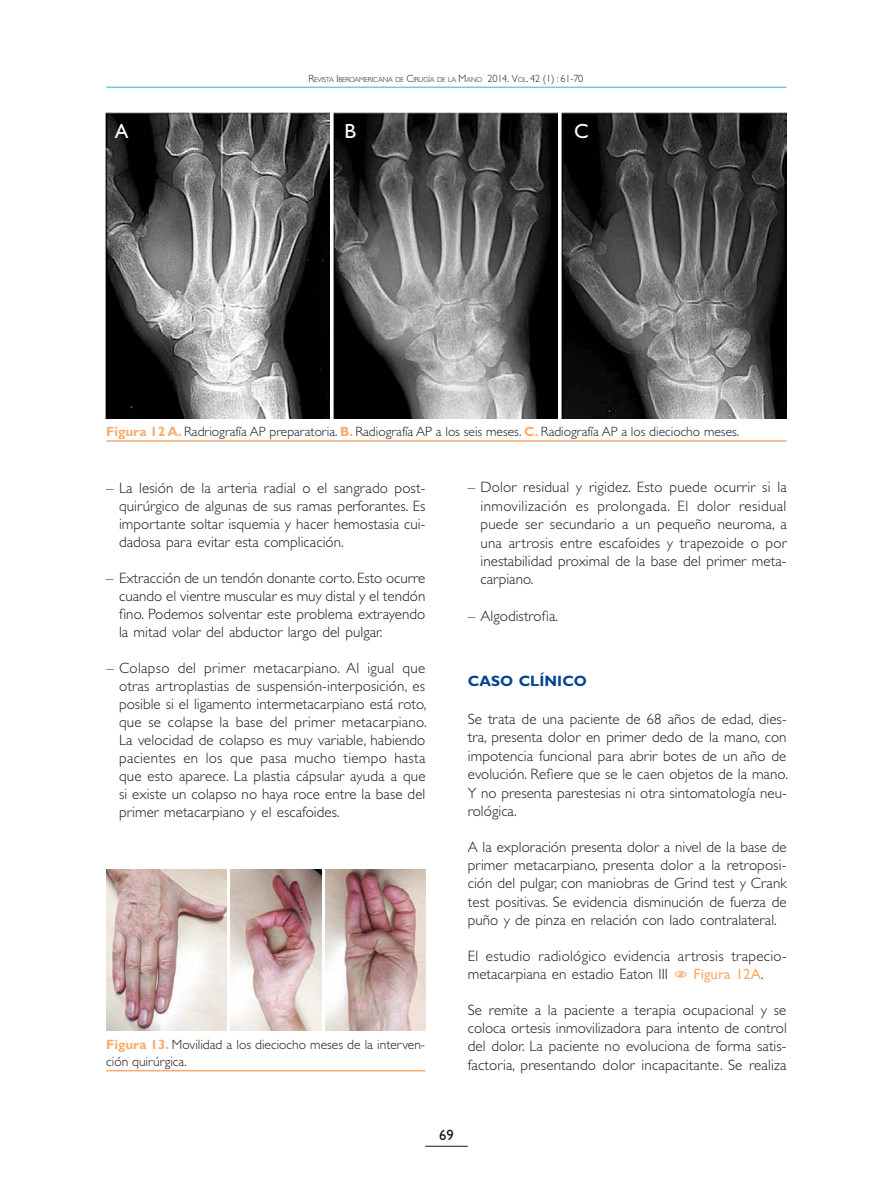
<style>
.page{position:relative;width:893px;height:1191px;background:#fff}
.page>*{position:absolute;margin:0;border:0;box-sizing:border-box;transform-origin:0 0}
.t1{font:20.55px "Gill Sans Std";color:#fff}
.t2{font:300 15px/18.5px "Gill Sans Std";letter-spacing:.005em;color:#1a171c;text-align:justify}
.t3{font:700 15px "Gill Sans Std";letter-spacing:.005em;color:#004494}
.t4{font:15px "Gill Sans Std";letter-spacing:.005em;color:#f7ac6f}
.t5{font:15px "Gill Sans Std";color:#1a171c}
.t6{font:300 13.5px/16.5px "Gill Sans Std";color:#1a171c}
.t7{font:300 7.35px "Gill Sans Std";letter-spacing:-.02em;color:#1a171c}
.s1{font-size:10.5px}
.s2{font-weight:700;color:#f7ac6f}
.s3{font-weight:300;color:#1a171c}
</style>
<div class="page">
<hr style="left:425px;top:1146px;width:43px;height:1px;background:#1a171c">
<hr style="left:106px;top:87px;width:681px;height:1px;background:#76c9db">
<hr style="left:106px;top:440px;width:681px;height:2px;background:#f7ac6f">
<img style="left:105px;top:113px;width:224px;height:305px">
<img style="left:334px;top:113px;width:224px;height:305px">
<img style="left:562px;top:113px;width:224px;height:305px">
<hr style="left:106px;top:1070px;width:319px;height:1px;background:#f7ac6f">
<img style="left:106px;top:869px;width:120px;height:161px">
<img style="left:326px;top:869px;width:99px;height:161px">
<img style="left:230px;top:869px;width:91px;height:161px">
<p class="t7" style="left:308px;top:76px;width:277px"><span class="s1">R</span>EVISTA <span class="s1">I</span> BEROAMERICANA DE <span class="s1">C</span>IRUGÍA DE LA <span class="s1">M</span>ANO <span class="s1">2014. V</span>OL<span class="s1">. 42 (1) : 61-70</span></p>
<h1 class="t1" style="left:115px;top:119px;width:15px">A</h1>
<h1 class="t1" style="left:344px;top:119px;width:11px">B</h1>
<h1 class="t1" style="left:574px;top:119px;width:16px">C</h1>
<p class="t6" style="left:106px;top:423px;width:634px"><span class="s2">FIGURA 12 A.</span> Radriografía AP preparatoria. <span class="s2">B.</span> Radiografía AP a los seis meses. <span class="s2">C.</span> Radiografía AP a los dieciocho meses.</p>
<p class="t2" style="left:119px;top:479px;width:308px;line-height:18px;text-indent:-13px">– La lesión de la arteria radial o el sangrado post&shy;quirúrgico de algunas de sus ramas perforantes. Es importante soltar isquemia y hacer hemostasia cui&shy;dadosa para evitar esta complicación.</p>
<p class="t2" style="left:119px;top:569px;width:308px;line-height:18px;text-indent:-13px">– Extracción de un tendón donante corto. Esto ocurre cuando el vientre muscular es muy distal y el tendón fino. Podemos solventar este problema extrayendo la mitad volar del abductor largo del pulgar.</p>
<p class="t2" style="left:119px;top:659px;width:309px;line-height:18px;text-indent:-13px">– Colapso del primer metacarpiano. Al igual que otras artroplastias de suspensión-interposición, es posible si el ligamento intermetacarpiano está roto, que se colapse la base del primer metacarpiano.<br>La velocidad de colapso es muy variable, habiendo pacientes en los que pasa mucho tiempo hasta que esto aparece. La plastia cápsular ayuda a que si existe un colapso no haya roce entre la base del primer metacarpiano y el escafoides.</p>
<p class="t6" style="left:106px;top:1036px;width:320px"><span class="s2">FIGURA 13.</span> Movilidad a los dieciocho meses de la interven&shy;ción quirúrgica.</p>
<p class="t2" style="left:480px;top:478px;width:308px;text-indent:-13px">– Dolor residual y rigidez. Esto puede ocurrir si la inmovilización es prolongada. El dolor residual puede ser secundario a un pequeño neuroma, a una artrosis entre escafoides y trapezoide o por inestabilidad proximal de la base del primer meta&shy;carpiano.</p>
<p class="t2" style="left:468px;top:607px;width:92px">– Algodistrofia.</p>
<p class="t3" style="left:468px;top:672px;width:121px">CASO C LÍNICO</p>
<p class="t2" style="left:468px;top:710px;width:322px">Se trata de una paciente de 68 años de edad, dies&shy;tra, presenta dolor en primer dedo de la mano, con impotencia funcional para abrir botes de un año de evolución. Refiere que se le caen objetos de la mano.<br>Y no presenta parestesias ni otra sintomatología neu&shy;rológica.</p>
<p class="t2" style="left:468px;top:837px;width:321px">A la exploración presenta dolor a nivel de la base de primer metacarpiano, presenta dolor a la retroposi&shy;ción del pulgar, con maniobras de Grind test y Crank test positivas. Se evidencia disminución de fuerza de puño y de pinza en relación con lado contralateral.</p>
<p class="t2" style="left:468px;top:946px;width:320px">El estudio radiológico evidencia artrosis trapecio&shy;metacarpiana en estadio Eaton III</p>
<p class="t4" style="left:694px;top:965px;width:71px">Figura 12A<span class="s3">.</span></p>
<p class="t2" style="left:468px;top:1000px;width:321px">Se remite a la paciente a terapia ocupacional y se coloca ortesis inmovilizadora para intento de control del dolor. La paciente no evoluciona de forma satis&shy;factoria, presentando dolor incapacitante. Se realiza</p>
<p class="t5" style="left:439px;top:1125px;width:16px">69</p>
</div>
